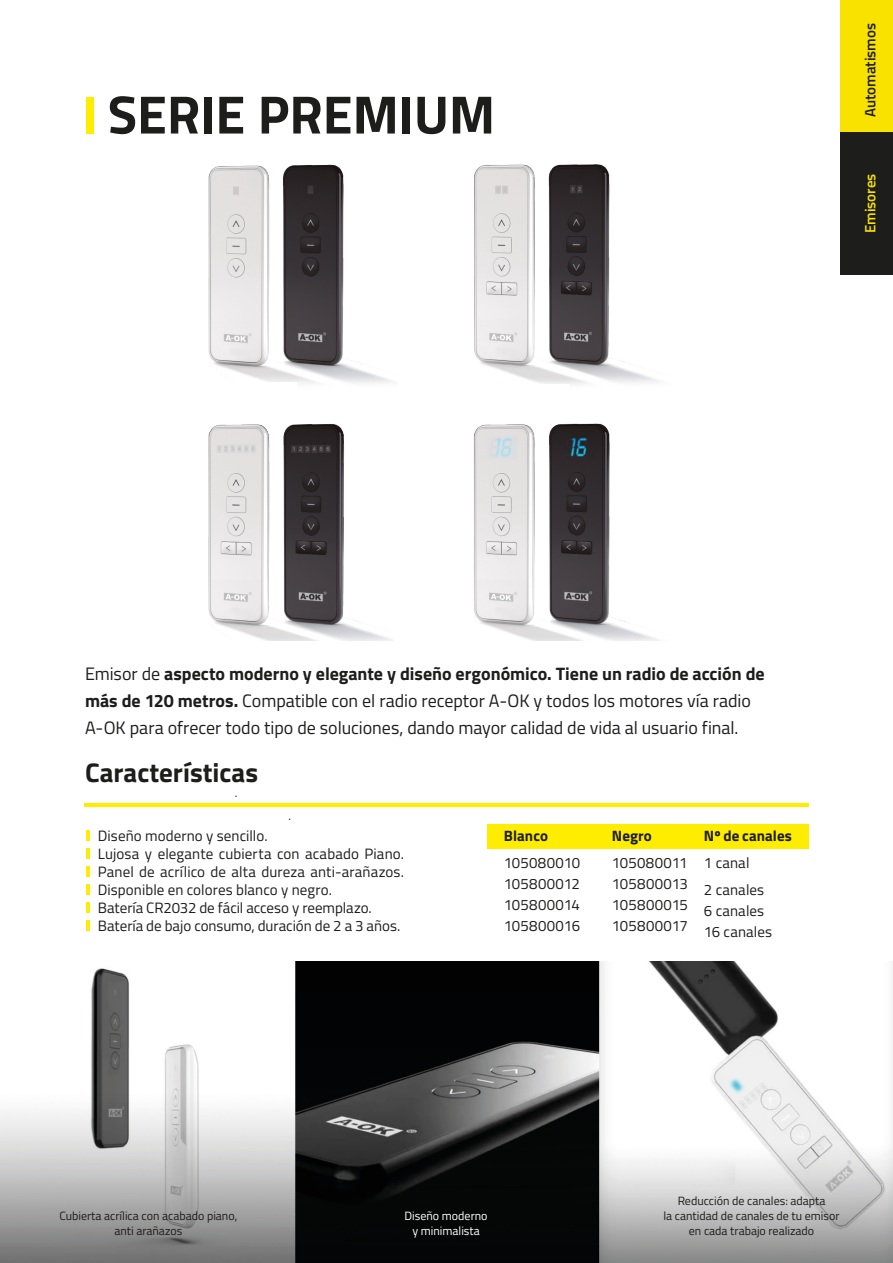
<style>
.page{position:relative;width:893px;height:1263px;background:#fff}
.page>*{position:absolute;margin:0;border:0;box-sizing:border-box;transform-origin:0 0}
.t1{font:700 54px "Titillium Web";letter-spacing:-.005em;color:#1d1d1b}
.t2{font:700 27px "Titillium Web";color:#1d1d1b}
.t3{font:18px/27px "Titillium Web";letter-spacing:-.005em;color:#1d1d1b}
.t4{font:15px/18px "Titillium Web";letter-spacing:.005em;color:#1d1d1b;text-align:justify}
.t5{font:700 15px "Titillium Web";letter-spacing:.005em;color:#1d1d1b}
.t6{font:600 15px "Titillium Web";color:#1d1d1b}
.t7{font:600 15px "Titillium Web";color:#f9e200}
.t8{font:12px "Titillium Web";color:#1d1d1b}
.t9{font:12px "Titillium Web";color:#fff}
.s1{font-weight:700}
</style>
<div class="page">
<img style="left:208px;top:164px;width:451px;height:476px">
<div style="left:841px;top:0;width:52px;height:134px;background:#f9e200"></div>
<div style="left:841px;top:132px;width:52px;height:142px;background:#1d1d1b"></div>
<img style="left:0;top:961px;width:893px;height:302px">
<div style="left:87px;top:97px;width:7px;height:37px;background:#ffed00"></div>
<svg style="left:87px;top:830px;width:3px;height:11px"></svg>
<svg style="left:87px;top:848px;width:3px;height:11px"></svg>
<svg style="left:87px;top:866px;width:3px;height:10px"></svg>
<svg style="left:87px;top:884px;width:3px;height:10px"></svg>
<svg style="left:87px;top:902px;width:3px;height:11px"></svg>
<svg style="left:87px;top:920px;width:3px;height:11px"></svg>
<hr style="left:85px;top:804px;width:724px;height:3px;background:#ffed00">
<div style="left:487px;top:824px;width:322px;height:24px;background:#ffed00"></div>
<p class="t1" style="left:108px;top:73px;width:389px">SERIE PREMIUM</p>
<p class="t6" style="left:859px;top:117px;width:96px;rotate:-90deg">Automatismos</p>
<p class="t7" style="left:859px;top:233px;width:61px;rotate:-90deg">Emisores</p>
<p class="t3" style="left:85px;top:659px;width:681px">Emisor de <span class="s1">aspecto moderno y elegante y diseño ergonómico. Tiene un radio de acción de más de 120 metros.</span> Compatible con el radio receptor A-OK y todos los motores vía radio<br>A-OK para ofrecer todo tipo de soluciones, dando mayor calidad de vida al usuario final.</p>
<p class="t2" style="left:85px;top:752px;width:175px">Características</p>
<p class="t8" style="left:235px;top:784px;width:4px">.</p>
<p class="t8" style="left:289px;top:807px;width:4px">.</p>
<p class="t4" style="left:98px;top:826px;width:171px">Diseño moderno y sencillo.</p>
<p class="t4" style="left:98px;top:844px;width:308px">Lujosa y elegante cubierta con acabado Piano.<br>Panel de acrílico de alta dureza anti-arañazos.<br>Disponible en colores blanco y negro.</p>
<p class="t4" style="left:98px;top:898px;width:275px">Batería CR2032 de fácil acceso y reemplazo.</p>
<p class="t4" style="left:98px;top:916px;width:304px">Batería de bajo consumo, duración de 2 a 3 años.</p>
<p class="t5" style="left:504px;top:824px;width:46px">Blanco</p>
<p class="t5" style="left:612px;top:824px;width:41px">Negro</p>
<p class="t4" style="left:504px;top:853px;width:78px">105080010</p>
<p class="t4" style="left:612px;top:853px;width:77px">105080011</p>
<p class="t4" style="left:504px;top:874px;width:77px">105800012</p>
<p class="t4" style="left:612px;top:874px;width:77px">105800013</p>
<p class="t4" style="left:504px;top:895px;width:78px">105800014</p>
<p class="t4" style="left:612px;top:895px;width:78px">105800015</p>
<p class="t4" style="left:504px;top:916px;width:78px">105800016</p>
<p class="t4" style="left:612px;top:916px;width:77px">105800017</p>
<p class="t5" style="left:704px;top:824px;width:89px">Nº de canales</p>
<p class="t4" style="left:704px;top:853px;width:47px">1 canal</p>
<p class="t4" style="left:704px;top:880px;width:62px">2 canales</p>
<p class="t4" style="left:704px;top:901px;width:62px">6 canales</p>
<p class="t4" style="left:704px;top:922px;width:70px">16 canales</p>
<p class="t8" style="left:59px;top:1207px;width:180px">Cubierta acrílica con acabado piano,</p>
<p class="t8" style="left:114px;top:1222px;width:69px">anti arañazos</p>
<p class="t9" style="left:404px;top:1207px;width:85px">Diseño moderno</p>
<p class="t9" style="left:412px;top:1222px;width:69px">y minimalista</p>
<p class="t8" style="left:678px;top:1192px;width:149px">Reducción de canales: adapta</p>
<p class="t8" style="left:663px;top:1207px;width:178px">la cantidad de canales de tu emisor</p>
<p class="t8" style="left:689px;top:1222px;width:127px">en cada trabajo realizado</p>
</div>
